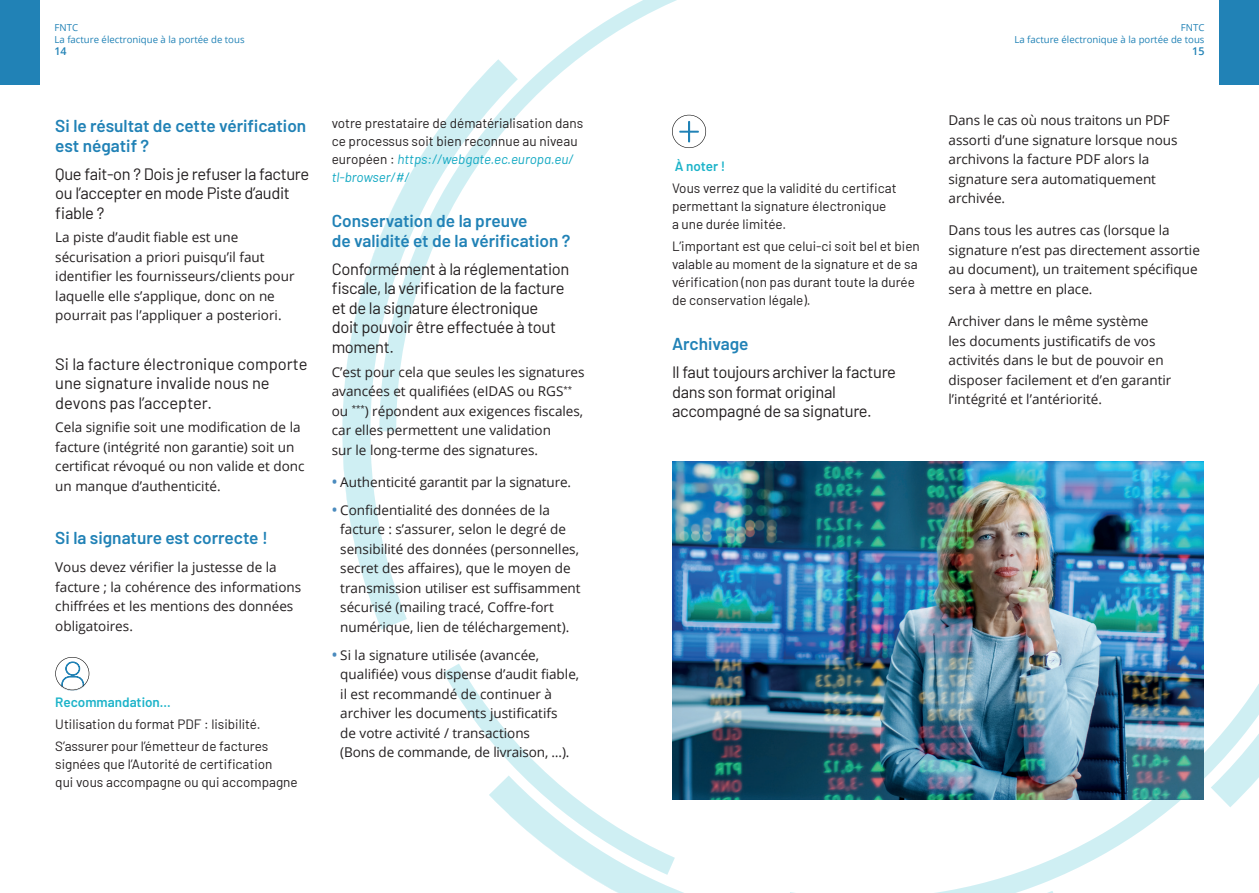
<style>
.page{position:relative;width:1259px;height:893px;background:#fff}
.page>*{position:absolute;margin:0;border:0;box-sizing:border-box;transform-origin:0 0}
.t1{font:600 17.25px/19.5px "Barlow";color:#2182b6}
.t2{font:16.5px/19.5px "Barlow";letter-spacing:-.02em;color:#231f20}
.t3{font:16.5px/19.5px "Barlow";color:#231f20}
.t4{font:13.5px/19.5px "Open Sans";color:#231f20}
.t5{font:13.5px/18px "Barlow";color:#231f20}
.t6{font:600 13.5px "Barlow";color:#1cb3c9}
.t7{font:600 10.65px "Open Sans";color:#2182b6}
.t8{font:9.6px/11.6px "Open Sans";color:#2182b6;text-align:right}
.s1{font-style:italic;color:#11a8c2}
.s2{font-weight:600;font-size:15px;color:#4b8bbe}
</style>
<div class="page">
<svg style="left:342px;top:240px;width:65px;height:390px"></svg>
<svg style="left:587px;top:799px;width:200px;height:94px"></svg>
<svg style="left:443px;top:664px;width:232px;height:211px"></svg>
<svg style="left:787px;top:625px;width:472px;height:268px"></svg>
<svg style="left:379px;top:0;width:310px;height:431px"></svg>
<div style="left:1219px;top:0;width:40px;height:85px;background:#2182b6"></div>
<div style="left:0;top:0;width:39px;height:85px;background:#2182b6"></div>
<svg style="left:55px;top:657px;width:34px;height:34px"></svg>
<svg style="left:672px;top:115px;width:34px;height:33px"></svg>
<img style="left:672px;top:462px;width:531px;height:337px">
<p class="t8" style="left:54px;top:22px;width:192px;text-align:left">FNTC<br>La facture électronique à la portée de tous</p>
<p class="t7" style="left:54px;top:44px;width:14px">14</p>
<p class="t1" style="left:55px;top:115px;width:252px">Si le résultat de cette vérification est négatif ?</p>
<p class="t2" style="left:55px;top:163px;width:255px">Que fait-on ? Dois je refuser la facture ou l’accepter en mode Piste d’audit fiable ?</p>
<p class="t4" style="left:55px;top:227px;width:241px">La piste d’audit fiable est une sécurisation a priori puisqu’il faut identifier les fournisseurs/clients pour laquelle elle s’applique, donc on ne pourrait pas l’appliquer a posteriori.</p>
<p class="t3" style="left:55px;top:353px;width:254px">Si la facture électronique comporte une signature invalide nous ne devons pas l’accepter.</p>
<p class="t4" style="left:55px;top:417px;width:251px">Cela signifie soit une modification de la facture (intégrité non garantie) soit un certificat révoqué ou non valide et donc un manque d’authenticité.</p>
<p class="t1" style="left:55px;top:527px;width:214px">Si la signature est correcte !</p>
<p class="t4" style="left:55px;top:557px;width:247px">Vous devez vérifier la justesse de la facture ; la cohérence des informations chiffrées et les mentions des données obligatoires.</p>
<p class="t6" style="left:55px;top:692px;width:117px">Recommandation...</p>
<p class="t5" style="left:55px;top:712px;width:214px;line-height:22.2px">Utilisation du format PDF : lisibilité.<br>S’assurer pour l’émetteur de factures</p>
<p class="t5" style="left:55px;top:754px;width:244px">signées que l’Autorité de certification<br>qui vous accompagne ou qui accompagne</p>
<p class="t5" style="left:332px;top:113px;width:253px">votre prestataire de dématérialisation dans ce processus soit bien reconnue au niveau européen : <span class="s1">https://webgate.ec.europa.eu/ tl-browser/#/</span></p>
<p class="t1" style="left:332px;top:210px;width:240px">Conservation de la preuve<br>de validité et de la vérification ?</p>
<p class="t2" style="left:332px;top:258px;width:239px">Conformément à la réglementation fiscale, la vérification de la facture et de la signature électronique doit pouvoir être effectuée à tout moment.</p>
<p class="t4" style="left:332px;top:362px;width:254px">C’est pour cela que seules les signatures avancées et qualifiées (eIDAS ou RGS<sup>** </sup>ou <sup>***</sup>) répondent aux exigences fiscales, car elles permettent une validation<br>sur le long-terme des signatures.</p>
<p class="t4" style="left:332px;top:472px;width:241px"><span class="s2">•</span> Authenticité garantit par la signature.</p>
<p class="t4" style="left:340px;top:500px;width:242px;text-indent:-9px"><span class="s2">•</span> Confidentialité des données de la facture : s’assurer, selon le degré de sensibilité des données (personnelles, secret des affaires), que le moyen de transmission utiliser est suffisamment sécurisé (mailing tracé, Coffre-fort numérique, lien de téléchargement).</p>
<p class="t4" style="left:340px;top:645px;width:240px;text-indent:-9px"><span class="s2">•</span> Si la signature utilisée (avancée, qualifiée) vous dispense d’audit fiable, il est recommandé de continuer à archiver les documents justificatifs<br>de votre activité / transactions<br>(Bons de commande, de livraison, …).</p>
<p class="t6" style="left:675px;top:156px;width:52px">À noter !</p>
<p class="t5" style="left:672px;top:178px;width:226px">Vous verrez que la validité du certificat permettant la signature électronique a une durée limitée.</p>
<p class="t5" style="left:672px;top:236px;width:249px">L’important est que celui-ci soit bel et bien valable au moment de la signature et de sa vérification (non pas durant toute la durée de conservation légale).</p>
<p class="t1" style="left:672px;top:333px;width:78px">Archivage</p>
<p class="t2" style="left:672px;top:361px;width:226px">Il faut toujours archiver la facture dans son format original accompagné de sa signature.</p>
<p class="t8" style="left:1014px;top:22px;width:192px">FNTC<br>La facture électronique à la portée de tous</p>
<p class="t7" style="left:1192px;top:44px;width:14px">15</p>
<p class="t4" style="left:948px;top:110px;width:231px">Dans le cas où nous traitons un PDF assorti d’une signature lorsque nous archivons la facture PDF alors la signature sera automatiquement archivée.</p>
<p class="t4" style="left:948px;top:220px;width:253px">Dans tous les autres cas (lorsque la signature n’est pas directement assortie au document), un traitement spécifique sera à mettre en place.</p>
<p class="t4" style="left:948px;top:311px;width:224px">Archiver dans le même système<br>les documents justificatifs de vos activités dans le but de pouvoir en disposer facilement et d’en garantir l’intégrité et l’antériorité.</p>
</div>
